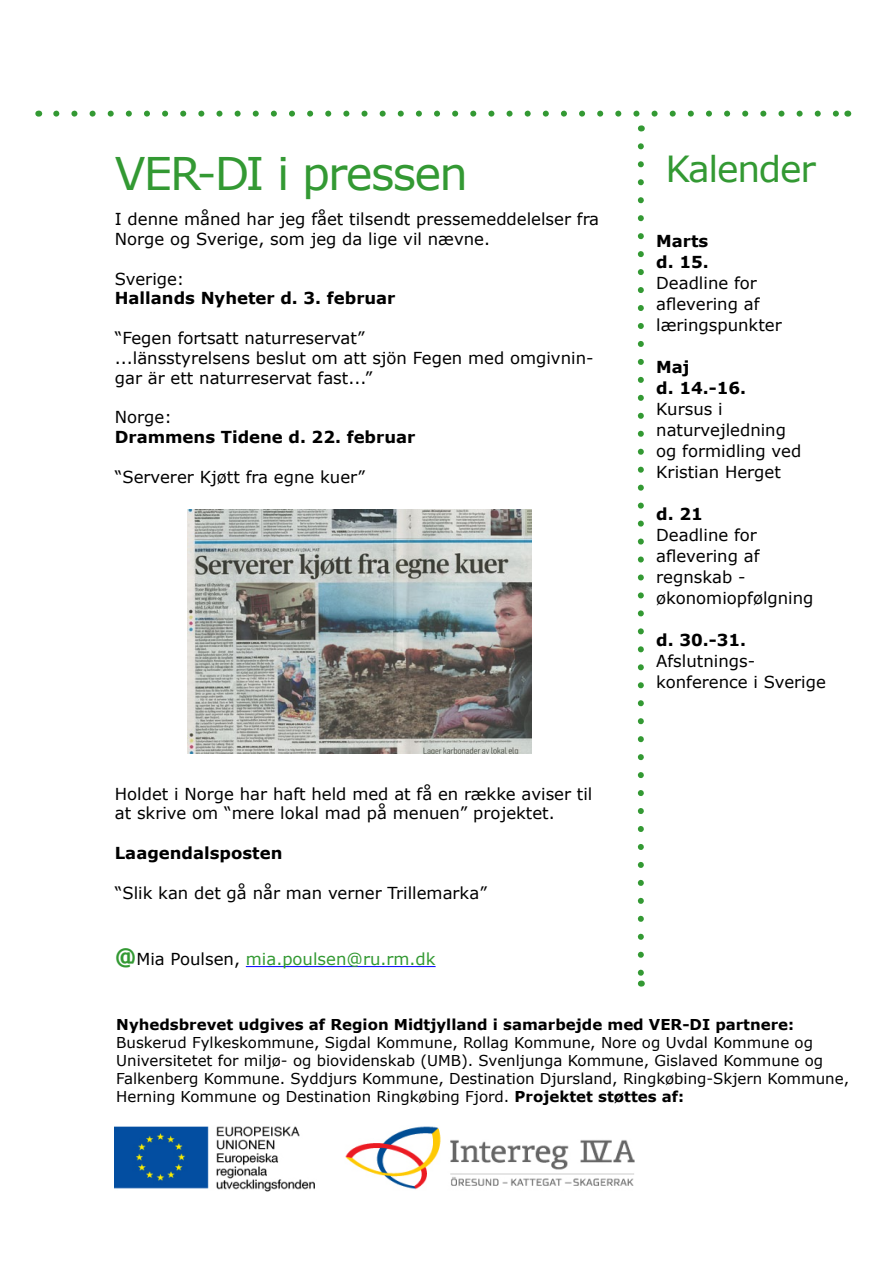
<style>
.page{position:relative;width:893px;height:1263px;background:#fff}
.page>*{position:absolute;margin:0;border:0;box-sizing:border-box;transform-origin:0 0}
.t1{font:45px "Verdana";letter-spacing:-.04em;color:#393}
.t2{font:36px "Verdana";letter-spacing:-.035em;color:#393}
.t3{font:16.5px/21px "Verdana";color:#000}
.t4{font:700 16.5px/21px "Verdana";color:#000}
.t5{font:16.5px "Verdana";color:#393}
.t6{font:15px/18px "Verdana";color:#000}
.t7{font:700 15px "Verdana";color:#000}
.s1{font-weight:700;font-size:22.5px}
.s2{color:#000}
.s3{font-weight:700}
</style>
<div class="page">
<img style="left:115px;top:1126px;width:519px;height:66px">
<svg style="left:56px;top:111px;width:782px;height:6px"></svg>
<svg style="left:638px;top:146px;width:6px;height:840px"></svg>
<hr style="left:246px;top:966px;width:190px;height:1px;background:#00f">
<img style="left:187px;top:510px;width:344px;height:243px">
<h1 class="t1" style="left:115px;top:145px;width:355px">VER-DI i pressen</h1>
<p class="t3" style="left:115px;top:209px;width:486px;line-height:19.8px">I denne måned har jeg fået tilsendt pressemeddelelser fra<br>Norge og Sverige, som jeg da lige vil nævne.</p>
<p class="t3" style="left:115px;top:268px;width:71px">Sverige:</p>
<p class="t4" style="left:115px;top:287px;width:282px">Hallands Nyheter d. 3. februar</p>
<p class="t3" style="left:115px;top:328px;width:480px;line-height:19.8px">“Fegen fortsatt naturreservat”<br>...länsstyrelsens beslut om att sjön Fegen med omgivnin&shy;gar är ett naturreservat fast...”</p>
<p class="t3" style="left:115px;top:406px;width:59px">Norge:</p>
<p class="t4" style="left:115px;top:426px;width:302px">Drammens Tidene d. 22. februar</p>
<p class="t3" style="left:115px;top:466px;width:252px">“Serverer Kjøtt fra egne kuer”</p>
<p class="t3" style="left:115px;top:783px;width:479px;line-height:19.8px">Holdet i Norge har haft held med at få en række aviser til at skrive om “mere lokal mad på menuen” projektet.</p>
<p class="t4" style="left:115px;top:842px;width:169px">Laagendalsposten</p>
<p class="t3" style="left:115px;top:881px;width:374px">“Slik kan det gå når man verner Trillemarka”</p>
<p class="t5" style="left:115px;top:949px;width:322px"><span class="s1">@</span><span class="s2">Mia Poulsen,</span> mia.poulsen@ru.rm.dk</p>
<h2 class="t2" style="left:666px;top:146px;width:152px">Kalender</h2>
<p class="t4" style="left:656px;top:230px;width:54px">Marts d. 15.</p>
<p class="t3" style="left:656px;top:272px;width:127px">Deadline for aflevering af læringspunkter</p>
<p class="t4" style="left:656px;top:356px;width:91px">Maj<br>d. 14.-16.</p>
<p class="t3" style="left:656px;top:398px;width:147px">Kursus i naturvejledning og formidling ved<br>Kristian Herget</p>
<p class="t4" style="left:656px;top:503px;width:48px">d. 21</p>
<p class="t3" style="left:656px;top:524px;width:159px">Deadline for aflevering af regnskab - økonomiopfølgning</p>
<p class="t4" style="left:656px;top:629px;width:91px">d. 30.-31.</p>
<p class="t3" style="left:656px;top:650px;width:171px">Afslutnings&shy;konference i Sverige</p>
<p class="t7" style="left:116px;top:1015px;width:679px">Nyhedsbrevet udgives af Region Midtjylland i samarbejde med VER-DI partnere:</p>
<p class="t6" style="left:116px;top:1033px;width:734px">Buskerud Fylkeskommune, Sigdal Kommune, Rollag Kommune, Nore og Uvdal Kommune og Universitetet for miljø- og biovidenskab (UMB). Svenljunga Kommune, Gislaved Kommune og Falkenberg Kommune. Syddjurs Kommune, Destination Djursland, Ringkøbing-Skjern Kommune, Herning Kommune og Destination Ringkøbing Fjord. <span class="s3">Projektet støttes af:</span></p>
</div>
